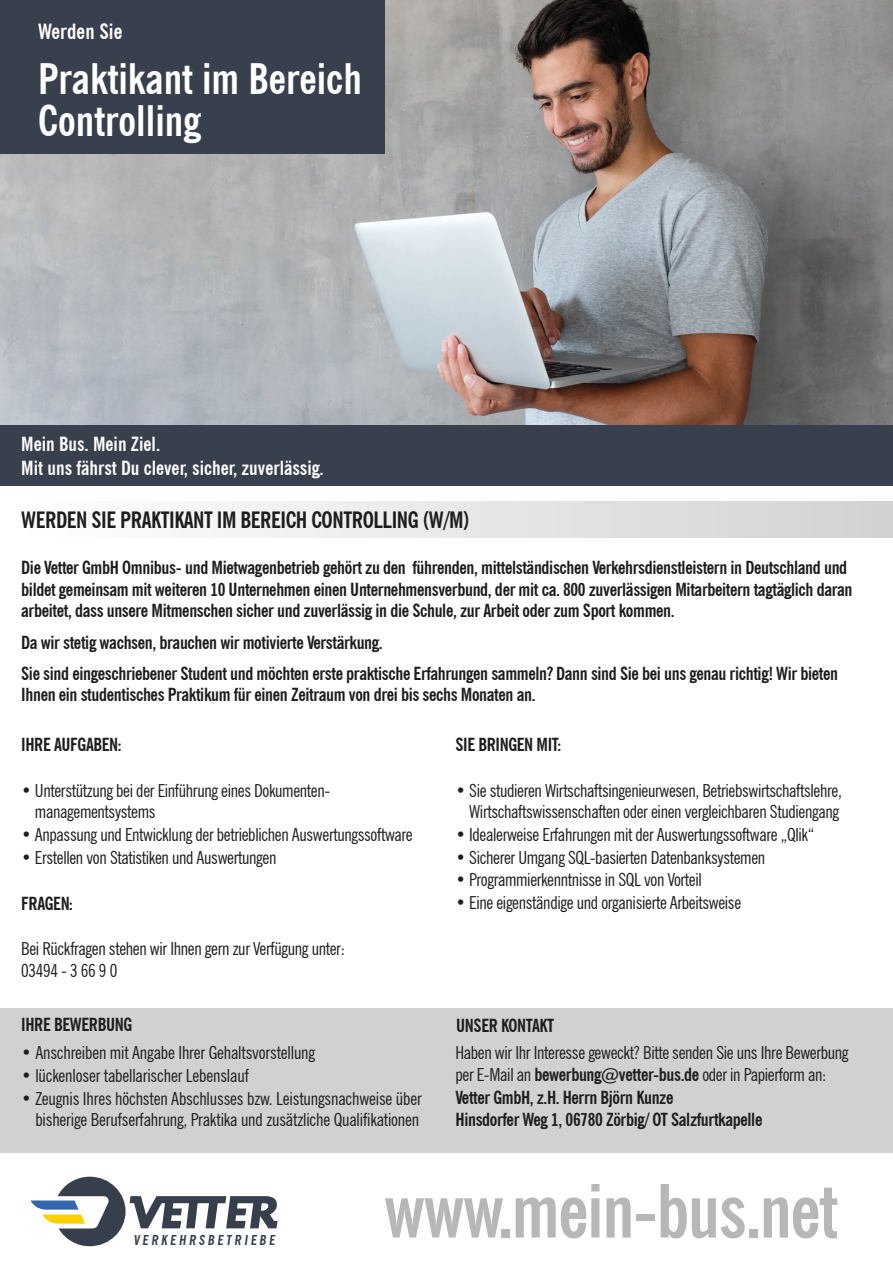
<style>
.page{position:relative;width:893px;height:1263px;background:#fff}
.page>*{position:absolute;margin:0;border:0;box-sizing:border-box;transform-origin:0 0}
.t1{font:700 condensed 73.2px "News Gothic BT";letter-spacing:-.02em;color:#b7b7b7}
.t2{font:700 condensed 42px/42px "News Gothic BT";color:#fff}
.t3{font:700 condensed 22.5px "News Gothic BT";letter-spacing:-.02em;color:#1d1d1b}
.t4{font:700 condensed 21px "News Gothic BT";letter-spacing:.005em;color:#fff}
.t5{font:700 condensed 19.5px/23.4px "News Gothic BT";color:#fff}
.t6{font:700 condensed 18px/22.4px "News Gothic BT";letter-spacing:-.02em;color:#1d1d1b}
.t7{font:condensed 18px/21.6px "News Gothic BT";letter-spacing:-.02em;color:#1d1d1b}
.t8{font:700 condensed 13.65px "News Gothic BT";color:#383f4c}
.s1{font-weight:400}
</style>
<div class="page">
<div style="left:0;top:502px;width:893px;height:36px;background:linear-gradient(to right,#fff,#d2d2d2)"></div>
<img style="left:0;top:0;width:893px;height:425px">
<div style="left:0;top:0;width:384px;height:153px;background:#383f4d"></div>
<div style="left:0;top:425px;width:893px;height:61px;background:#383f4d"></div>
<svg style="left:31px;top:1177px;width:247px;height:69px"></svg>
<div style="left:0;top:1008px;width:893px;height:144px;background:#d1d1d1"></div>
<p class="t4" style="left:38px;top:18px;width:86px">Werden Sie</p>
<h2 class="t2" style="left:38px;top:57px;width:325px">Praktikant im Bereich<br>Controlling</h2>
<p class="t5" style="left:21px;top:432px;width:304px">Mein Bus. Mein Ziel.<br>Mit uns fährst Du clever, sicher, zuverlässig.</p>
<p class="t3" style="left:21px;top:507px;width:450px">WERDEN SIE PRAKTIKANT IM BEREICH CONTROLLING (W/M)</p>
<p class="t6" style="left:21px;top:557px;width:833px;line-height:21.6px">Die Vetter GmbH Omnibus- und Mietwagenbetrieb gehört zu den führenden, mittelständischen Verkehrsdienstleistern in Deutschland und bildet gemeinsam mit weiteren 10 Unternehmen einen Unternehmensverbund, der mit ca. 800 zuverlässigen Mitarbeitern tagtäglich daran arbeitet, dass unsere Mitmenschen sicher und zuverlässig in die Schule, zur Arbeit oder zum Sport kommen.</p>
<p class="t6" style="left:21px;top:626px;width:818px;line-height:31.2px">Da wir stetig wachsen, brauchen wir motivierte Verstärkung.<br>Sie sind eingeschriebener Student und möchten erste praktische Erfahrungen sammeln? Dann sind Sie bei uns genau richtig! Wir bieten</p>
<p class="t6" style="left:21px;top:683px;width:516px">Ihnen ein studentisches Praktikum für einen Zeitraum von drei bis sechs Monaten an.</p>
<p class="t6" style="left:21px;top:734px;width:102px">IHRE AUFGABEN:</p>
<p class="t7" style="left:35px;top:779px;width:297px;text-indent:-14px">• Unterstützung bei der Einführung eines Dokumenten&shy;managementsystems</p>
<p class="t7" style="left:21px;top:824px;width:393px">• Anpassung und Entwicklung der betrieblichen Auswertungssoftware</p>
<p class="t7" style="left:21px;top:846px;width:257px">• Erstellen von Statistiken und Auswertungen</p>
<p class="t6" style="left:455px;top:734px;width:108px">SIE BRINGEN MIT:</p>
<p class="t7" style="left:455px;top:779px;width:388px;text-align:right">• Sie studieren Wirtschaftsingenieurwesen, Betriebswirtschaftslehre,<br>Wirtschaftswissenschaften oder einen vergleichbaren Studiengang</p>
<p class="t7" style="left:455px;top:824px;width:360px">• Idealerweise Erfahrungen mit der Auswertungssoftware „Qlik“</p>
<p class="t7" style="left:455px;top:846px;width:311px">• Sicherer Umgang SQL-basierten Datenbanksystemen</p>
<p class="t7" style="left:455px;top:869px;width:248px">• Programmierkenntnisse in SQL von Vorteil</p>
<p class="t7" style="left:455px;top:892px;width:287px">• Eine eigenständige und organisierte Arbeitsweise</p>
<p class="t6" style="left:21px;top:892px;width:53px">FRAGEN:</p>
<p class="t7" style="left:21px;top:938px;width:325px">Bei Rückfragen stehen wir Ihnen gern zur Verfügung unter:<br>03494 - 3 66 9 0</p>
<p class="t6" style="left:21px;top:1013px;width:113px">IHRE BEWERBUNG</p>
<p class="t6" style="left:456px;top:1014px;width:100px">UNSER KONTAKT</p>
<p class="t6" style="left:455px;top:1041px;width:395px"><span class="s1">Haben wir Ihr Interesse geweckt? Bitte senden Sie uns Ihre Bewerbung per E-Mail an</span> bewerbung@vetter-bus.de <span class="s1">oder in Papierform an:<br></span>Vetter GmbH, z.H. Herrn Björn Kunze<br>Hinsdorfer Weg 1, 06780 Zörbig/ OT Salzfurtkapelle</p>
<p class="t7" style="left:21px;top:1042px;width:295px">• Anschreiben mit Angabe Ihrer Gehaltsvorstellung</p>
<p class="t7" style="left:21px;top:1065px;width:229px">• lückenloser tabellarischer Lebenslauf</p>
<p class="t7" style="left:21px;top:1087px;width:402px;text-align:right">• Zeugnis Ihres höchsten Abschlusses bzw. Leistungsnachweise über bisherige Berufserfahrung, Praktika und zusätzliche Qualifikationen</p>
<p class="t8" style="left:133px;top:1231px;width:145px">VERKEHRSBETRIEBE</p>
<h1 class="t1" style="left:384px;top:1166px;width:455px">www.mein-bus.net</h1>
</div>
